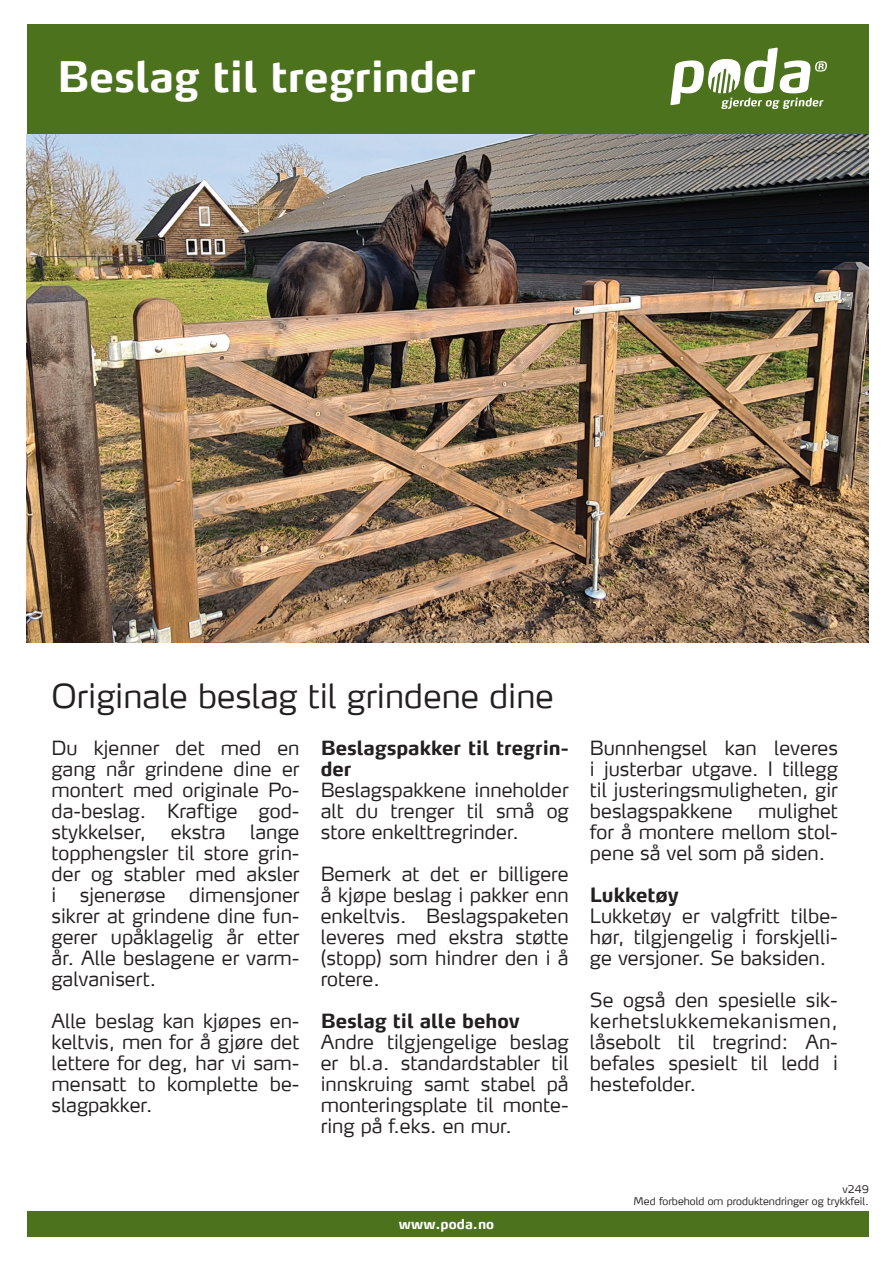
<style>
.page{position:relative;width:893px;height:1263px;background:#fff}
.page>*{position:absolute;margin:0;border:0;box-sizing:border-box;transform-origin:0 0}
.t1{font:700 42px "Max TF";color:#fff}
.Indhold{font:300 33px "Max TF";color:#231f20}
.t2{font:300 19.5px/21px "Max TF";color:#231f20;text-align:justify}
.t3{font:700 19.5px/21px "Max TF";color:#231f20}
.t4{font:700 19.5px "Max LF";color:#231f20}
.t5{font:700 13.5px "Max";letter-spacing:.005em;color:#fff}
.t6{font:300 10.5px "Max";color:#231f20}
.t7{font:300 10.5px "Max LF";color:#231f20}
</style>
<div class="page">
<div style="left:27px;top:24px;width:842px;height:110px;background:#4c721d"></div>
<svg style="left:670px;top:48px;width:157px;height:61px"></svg>
<div style="left:27px;top:1211px;width:842px;height:26px;background:#4c721d"></div>
<img style="left:27px;top:134px;width:842px;height:508px">
<p class="t1" style="left:57px;top:51px;width:420px">Beslag til tregrinder</p>
<p class="Indhold" style="left:52px;top:675px;width:504px">Originale beslag til grindene dine</p>
<p class="t2" style="left:52px;top:736px;width:249px">Du kjenner det med en gang når grindene dine er montert med originale Po&shy;da-beslag. Kraftige god&shy;stykkelser,</p>
<p class="t3" style="left:321px;top:736px;width:249px">Beslagspakker til tregrin&shy;der</p>
<p class="t2" style="left:321px;top:778px;width:249px">Beslagspakkene inneholder alt du trenger til små og store enkelttregrinder.</p>
<p class="t2" style="left:321px;top:862px;width:249px">Bemerk at det er billigere å kjøpe beslag i pakker enn enkeltvis. Beslagspaketen leveres med ekstra støtte (stopp) som hindrer den i å rotere.</p>
<p class="t3" style="left:321px;top:1009px;width:201px">Beslag til alle behov</p>
<p class="t2" style="left:321px;top:1030px;width:249px">Andre tilgjengelige beslag er bl.a. standardstabler til innskruing samt stabel på monteringsplate til monte&shy;ring på f.eks. en mur.</p>
<p class="t2" style="left:52px;top:820px;width:249px;text-indent:199px">lange topphengsler til store grin&shy;der og stabler med aksler i sjenerøse dimensjoner sikrer at grindene dine fun&shy;gerer upåklagelig år etter år. Alle beslagene er varm&shy;galvanisert.</p>
<p class="t2" style="left:52px;top:1009px;width:249px">Alle beslag kan kjøpes en&shy;keltvis, men for å gjøre det lettere for deg, har vi sam&shy;mensatt to komplette be&shy;slagpakker.</p>
<p class="t2" style="left:171px;top:820px;width:56px">ekstra</p>
<p class="t5" style="left:399px;top:1215px;width:97px">www.poda.no</p>
<p class="t2" style="left:590px;top:736px;width:249px">Bunnhengsel kan leveres i justerbar utgave. I tillegg til justeringsmuligheten, gir beslagspakkene</p>
<p class="t2" style="left:590px;top:799px;width:249px;text-indent:168px">mulighet for å montere mellom stol&shy;pene så vel som på siden.</p>
<p class="t4" style="left:590px;top:882px;width:90px">Lukketøy</p>
<p class="t2" style="left:590px;top:904px;width:249px">Lukketøy er valgfritt tilbe&shy;hør, tilgjengelig i forskjelli&shy;ge versjoner. Se baksiden.</p>
<p class="t2" style="left:590px;top:988px;width:249px">Se også den spesielle sik&shy;kerhetslukkemekanismen, låsebolt til tregrind: An&shy;befales spesielt til ledd i hestefolder.</p>
<p class="t7" style="left:842px;top:1182px;width:28px">v249</p>
<p class="t6" style="left:634px;top:1194px;width:237px">Med forbehold om produktendringer og trykkfeil.</p>
</div>
